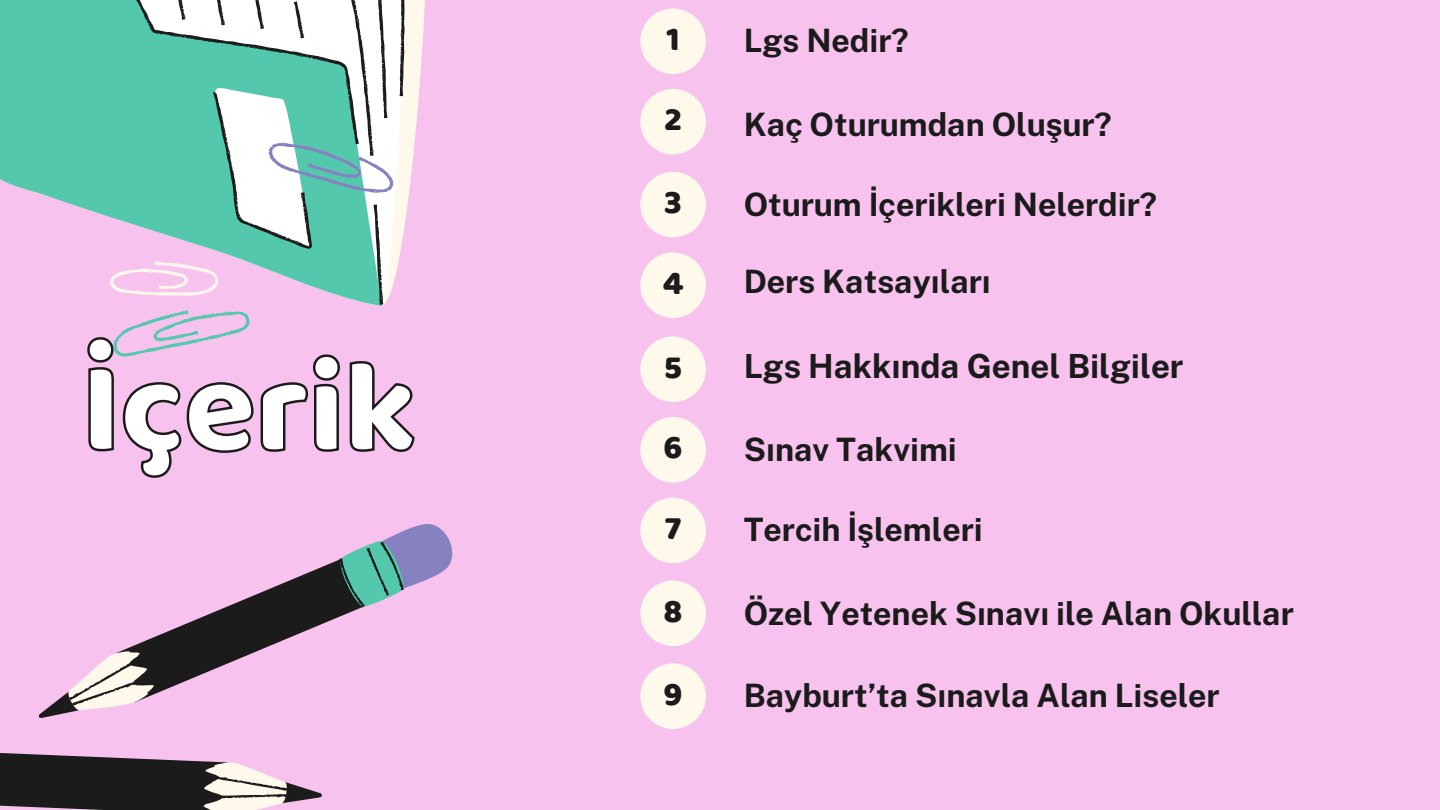
<style>
.page{position:relative;width:1440px;height:810px;background:#f8c2ee}
.page>*{position:absolute;margin:0;border:0;box-sizing:border-box;transform-origin:0 0}
.t1{font:132px "Baloo";letter-spacing:-.01em;color:#fff}
.t2{font:34px "Baloo";color:#1b1b1b}
.t3{font:700 33.2px "Public Sans";color:#1b1b1b}
.t4{font:700 32.2px "Public Sans";color:#1b1b1b}
</style>
<div class="page">
<div style="left:640px;top:8px;width:66px;height:66px;background:#fff9ec;border-radius:50%"></div>
<svg style="left:382px;top:0;width:43px;height:306px"></svg>
<svg style="left:87px;top:305px;width:295px;height:49px"></svg>
<svg style="left:0;top:0;width:405px;height:305px;fill:#54c8ac"></svg>
<svg style="left:88px;top:354px;width:365px;height:228px"></svg>
<svg style="left:0;top:415px;width:422px;height:395px"></svg>
<div style="left:640px;top:252px;width:66px;height:66px;background:#fff9ec;border-radius:50%"></div>
<div style="left:640px;top:498px;width:66px;height:65px;background:#fff9ec;border-radius:50%"></div>
<div style="left:640px;top:580px;width:66px;height:66px;background:#fff9ec;border-radius:50%"></div>
<div style="left:640px;top:417px;width:66px;height:66px;background:#fff9ec;border-radius:50%"></div>
<div style="left:640px;top:89px;width:66px;height:66px;background:#fff9ec;border-radius:50%"></div>
<div style="left:640px;top:336px;width:66px;height:66px;background:#fff9ec;border-radius:50%"></div>
<div style="left:640px;top:172px;width:66px;height:65px;background:#fff9ec;border-radius:50%"></div>
<div style="left:640px;top:663px;width:66px;height:66px;background:#fff9ec;border-radius:50%"></div>
<h1 class="t1" style="left:81px;top:327px;width:338px">İçerik</h1>
<p class="t2" style="left:666px;top:18px;width:15px">1</p>
<p class="t4" style="left:744px;top:22px;width:166px">Lgs Nedir?</p>
<p class="t2" style="left:664px;top:99px;width:19px">2</p>
<p class="t4" style="left:744px;top:105px;width:370px">Kaç Oturumdan Oluşur?</p>
<p class="t2" style="left:664px;top:182px;width:19px">3</p>
<p class="t4" style="left:744px;top:185px;width:415px">Oturum İçerikleri Nelerdir?</p>
<p class="t2" style="left:663px;top:262px;width:22px">4</p>
<p class="t4" style="left:744px;top:262px;width:249px">Ders Katsayıları</p>
<p class="t2" style="left:664px;top:346px;width:19px">5</p>
<p class="t3" style="left:744px;top:346px;width:441px">Lgs Hakkında Genel Bilgiler</p>
<p class="t2" style="left:664px;top:427px;width:20px">6</p>
<p class="t4" style="left:744px;top:430px;width:210px">Sınav Takvimi</p>
<p class="t2" style="left:665px;top:507px;width:18px">7</p>
<p class="t4" style="left:744px;top:511px;width:236px">Tercih İşlemleri</p>
<p class="t2" style="left:664px;top:590px;width:21px">8</p>
<p class="t4" style="left:744px;top:594px;width:552px">Özel Yetenek Sınavı ile Alan Okullar</p>
<p class="t2" style="left:664px;top:673px;width:20px">9</p>
<p class="t4" style="left:744px;top:677px;width:477px">Bayburt’ta Sınavla Alan Liseler</p>
</div>
